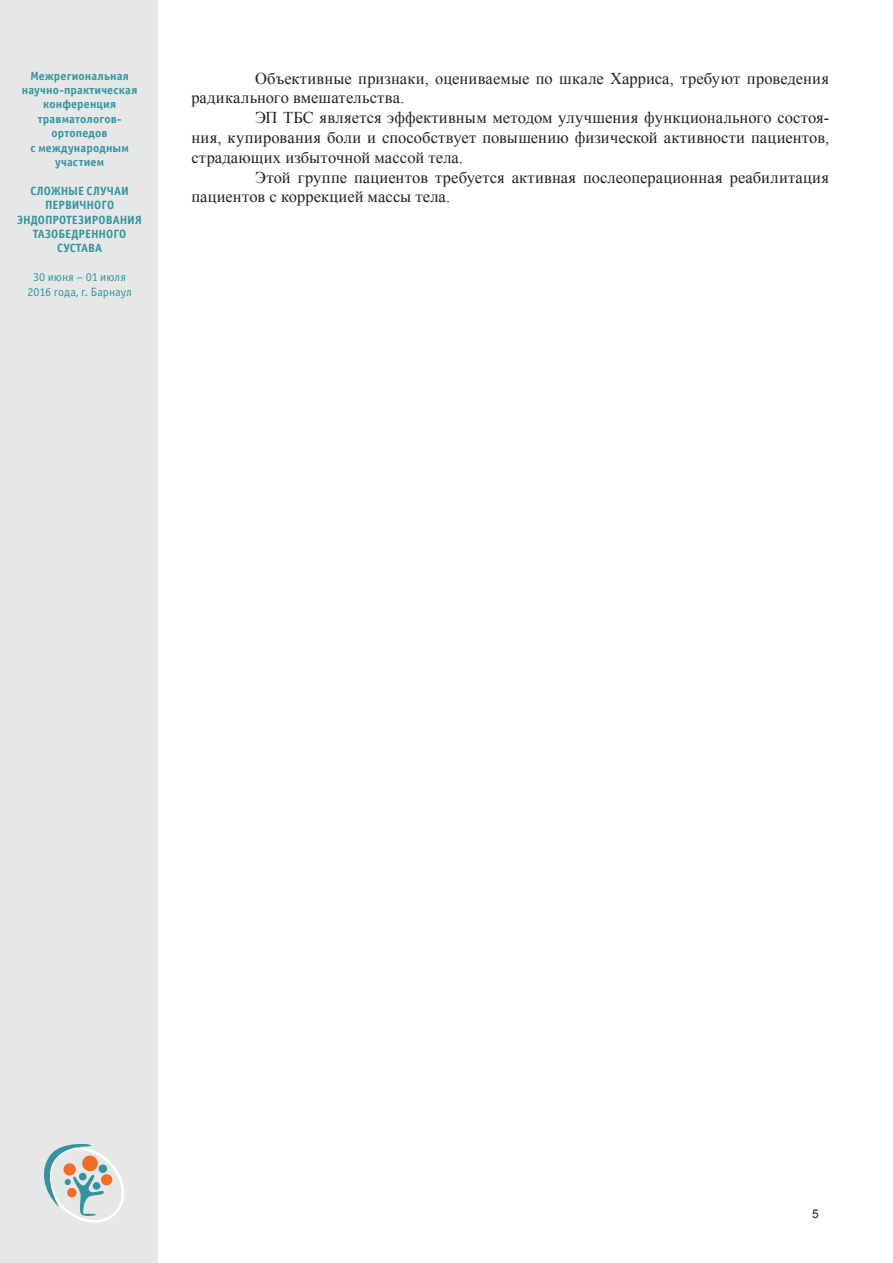
<style>
.page{position:relative;width:893px;height:1263px;background:#fff}
.page>*{position:absolute;margin:0;border:0;box-sizing:border-box;transform-origin:0 0}
.t1{font:16.5px/19.8px "Times New Roman";letter-spacing:.005em;color:#231f20}
.t2{font:700 12px/14.4px "Officina Sans C";letter-spacing:.01em;color:#35939f;text-align:center}
.t3{font:12px/14.4px "Officina Sans C";color:#35939f;text-align:center}
</style>
<div class="page">
<div style="left:0;top:0;width:157px;height:1263px;background:#e5e8e7"></div>
<svg style="left:44px;top:1143px;width:80px;height:80px"></svg>
<p class="t2" style="left:22px;top:69px;width:117px">Межрегиональная научно-практическая конференция травматологов&shy;ортопедов<br>с международным участием</p>
<p class="t2" style="left:30px;top:184px;width:64px">СЛОЖНЫ Е СЛУЧ</p>
<p class="t2" style="left:114px;top:184px;width:16px">АИ</p>
<p class="t2" style="left:45px;top:198px;width:71px">П ЕРВИЧНОГО</p>
<p class="t2" style="left:17px;top:213px;width:126px">ЭНДОП РОТЕЗИРОВАНИЯ</p>
<p class="t2" style="left:33px;top:227px;width:95px">ТАЗОБЕДРЕННОГО</p>
<p class="t2" style="left:57px;top:241px;width:8px">СУСТ</p>
<p class="t2" style="left:81px;top:241px;width:23px">АВА</p>
<p class="t3" style="left:27px;top:270px;width:106px">30 июня – 01 июля<br>2016 года, г. Барнаул</p>
<p class="t1" style="left:191px;top:68px;width:639px;text-indent:64px">Объективные признаки, оцениваемые по шкале Харриса, требуют проведения радикального вмешательства.</p>
<p class="t1" style="left:191px;top:108px;width:639px;text-align:justify;text-indent:64px">ЭП ТБС является эффективным методом улучшения функционального состоя&shy;ния, купирования боли и способствует повышению физической активности пациентов, страдающих избыточной массой тела.</p>
<p class="t1" style="left:191px;top:167px;width:639px;text-indent:64px">Этой группе пациентов требуется активная послеоперационная реабилитация пациентов с коррекцией массы тела.</p>
</div>
